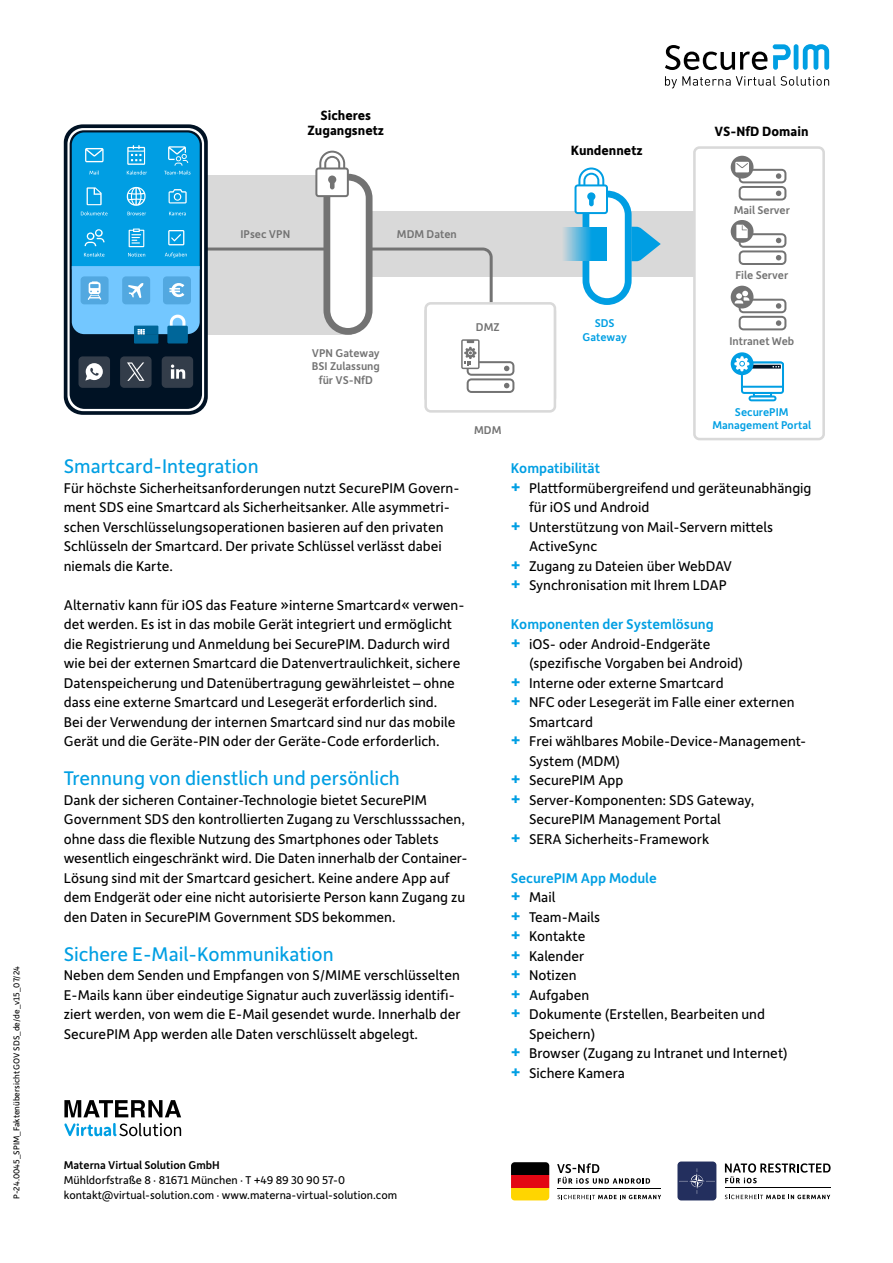
<style>
.page{position:relative;width:893px;height:1263px;background:#fff}
.page>*{position:absolute;margin:0;border:0;box-sizing:border-box;transform-origin:0 0}
.t1{font:21px "Depot New";color:#009fe3}
.t2{font:15px/19.5px "Depot New";color:#000}
.t3{font:500 15px "Depot New";color:#009fe3}
.t4{font:700 14.25px/15px "Depot New";color:#000;text-align:center}
.t5{font:12px "Depot New";color:#000}
.t6{font:500 12px/13.5px "Depot New";color:#737373;text-align:center}
.t7{font:500 12px/13.5px "Depot New";color:#009fe3;text-align:center}
.t8{font:500 12px "Depot New";color:#000}
.t9{font:9px "Depot New";color:#000}
.s1{font-family:"Montserrat";font-weight:700;font-size:16.5px;color:#009fe3}
</style>
<div class="page">
<svg style="left:64px;top:1100px;width:117px;height:17px"></svg>
<svg style="left:64px;top:1123px;width:117px;height:13px"></svg>
<hr style="left:558px;top:1188px;width:103px;height:1px;background:#000">
<div style="left:511px;top:1162px;width:38px;height:13px;background:#000"></div>
<div style="left:511px;top:1175px;width:38px;height:13px;background:#e30613"></div>
<div style="left:511px;top:1188px;width:38px;height:12px;background:#ffd500"></div>
<svg style="left:557px;top:1163px;width:93px;height:21px"></svg>
<svg style="left:557px;top:1195px;width:104px;height:4px"></svg>
<hr style="left:725px;top:1187px;width:105px;height:1px;background:#000">
<div style="left:677px;top:1161px;width:39px;height:39px;background:#232f5e;border-radius:4px"></div>
<svg style="left:679px;top:1168px;width:36px;height:26px"></svg>
<svg style="left:725px;top:1163px;width:106px;height:20px"></svg>
<svg style="left:725px;top:1195px;width:105px;height:4px"></svg>
<div style="left:693px;top:146px;width:132px;height:294px;border:3px solid #d9d9d9;border-radius:5px"></div>
<div style="left:341px;top:211px;width:353px;height:66px;background:#d9d9d9"></div>
<svg style="left:563px;top:228px;width:11px;height:33px"></svg>
<svg style="left:574px;top:167px;width:87px;height:138px"></svg>
<div style="left:731px;top:352px;width:22px;height:23px;background:#009ee3;border-radius:50%"></div>
<svg style="left:734px;top:356px;width:50px;height:45px"></svg>
<div style="left:731px;top:156px;width:22px;height:23px;background:#737373;border-radius:50%"></div>
<svg style="left:735px;top:162px;width:51px;height:38px"></svg>
<div style="left:731px;top:220px;width:22px;height:23px;background:#737373;border-radius:50%"></div>
<svg style="left:736px;top:225px;width:50px;height:40px"></svg>
<div style="left:731px;top:286px;width:22px;height:22px;background:#737373;border-radius:50%"></div>
<svg style="left:735px;top:291px;width:51px;height:39px"></svg>
<div style="left:424px;top:302px;width:132px;height:111px;border:3px solid #d9d9d9;border-radius:5px"></div>
<div style="left:64px;top:124px;width:144px;height:291px;background:#001224;border-radius:19px"></div>
<svg style="left:67px;top:128px;width:137px;height:283px"></svg>
<div style="left:70px;top:130px;width:132px;height:279px;background:#001224;border-radius:15px"></div>
<svg style="left:72px;top:132px;width:442px;height:261px"></svg>
<svg style="left:773px;top:44px;width:18px;height:26px"></svg>
<svg style="left:803px;top:44px;width:26px;height:26px"></svg>
<hr style="left:794px;top:44px;width:4px;height:26px;background:#009fe3;border-radius:2px">
<svg style="left:665px;top:45px;width:102px;height:25px"></svg>
<svg style="left:665px;top:76px;width:164px;height:12px"></svg>
<p class="t9" style="left:11px;top:1199px;width:235px;rotate:-90deg">P-24.0045_SPIM_Faktenübersicht GOV SDS_de/de_v15_07/24</p>
<p class="t4" style="left:308px;top:107px;width:78px">Sicheres<br>Zugangsnetz</p>
<p class="t4" style="left:571px;top:143px;width:73px">Kundennetz</p>
<p class="t4" style="left:714px;top:123px;width:96px">VS-NfD Domain</p>
<p class="t6" style="left:240px;top:227px;width:51px">IPsec VPN</p>
<p class="t6" style="left:397px;top:227px;width:61px">MDM Daten</p>
<p class="t6" style="left:734px;top:203px;width:58px">Mail Server</p>
<p class="t6" style="left:735px;top:268px;width:54px">File Server</p>
<p class="t6" style="left:312px;top:345px;width:70px">VPN Gateway<br>BSI Zulassung für VS-NfD</p>
<p class="t6" style="left:476px;top:320px;width:25px">DMZ</p>
<p class="t7" style="left:582px;top:316px;width:46px">SDS<br>Gateway</p>
<p class="t6" style="left:729px;top:333px;width:66px">Intranet Web</p>
<p class="t7" style="left:735px;top:404px;width:55px">SecurePIM</p>
<p class="t6" style="left:474px;top:423px;width:29px">MDM</p>
<p class="t7" style="left:712px;top:418px;width:100px">Management Portal</p>
<h1 class="t1" style="left:64px;top:453px;width:196px">Smartcard-Integration</h1>
<p class="t2" style="left:64px;top:477px;width:395px">Für höchste Sicherheitsanforderungen nutzt SecurePIM Govern&shy;ment SDS eine Smartcard als Sicherheitsanker. Alle asymmetri&shy;schen Verschlüsselungsoperationen basieren auf den privaten Schlüsseln der Smartcard. Der private Schlüssel verlässt dabei niemals die Karte.</p>
<p class="t2" style="left:64px;top:594px;width:402px">Alternativ kann für iOS das Feature »interne Smartcard« verwen&shy;det werden. Es ist in das mobile Gerät integriert und ermöglicht die Registrierung und Anmeldung bei SecurePIM. Dadurch wird wie bei der externen Smartcard die Datenvertraulichkeit, sichere Datenspeicherung und Datenübertragung gewährleistet – ohne dass eine externe Smartcard und Lesegerät erforderlich sind.<br>Bei der Verwendung der internen Smartcard sind nur das mobile Gerät und die Geräte-PIN oder der Geräte-Code erforderlich.</p>
<h1 class="t1" style="left:64px;top:765px;width:338px">Trennung von dienstlich und persönlich</h1>
<p class="t2" style="left:64px;top:789px;width:405px">Dank der sicheren Container-Technologie bietet SecurePIM Government SDS den kontrollierten Zugang zu Verschlusssachen, ohne dass die flexible Nutzung des Smartphones oder Tablets wesentlich eingeschränkt wird. Die Daten innerhalb der Container-Lösung sind mit der Smartcard gesichert. Keine andere App auf dem Endgerät oder eine nicht autorisierte Person kann Zugang zu den Daten in SecurePIM Government SDS bekommen.</p>
<h1 class="t1" style="left:64px;top:940px;width:271px">Sichere E-Mail-Kommunikation</h1>
<p class="t2" style="left:64px;top:965px;width:398px">Neben dem Senden und Empfangen von S/MIME verschlüsselten E-Mails kann über eindeutige Signatur auch zuverlässig identifi&shy;ziert werden, von wem die E-Mail gesendet wurde. Innerhalb der SecurePIM App werden alle Daten verschlüsselt abgelegt.</p>
<p class="t3" style="left:511px;top:459px;width:91px">Kompatibilität</p>
<p class="t2" style="left:511px;top:477px;width:302px"><span class="s1">+</span> Plattformübergreifend und geräteunabhängig</p>
<p class="t2" style="left:529px;top:497px;width:122px">für iOS und Android</p>
<p class="t2" style="left:511px;top:516px;width:264px"><span class="s1">+</span> Unterstützung von Mail-Servern mittels</p>
<p class="t2" style="left:529px;top:536px;width:70px">ActiveSync</p>
<p class="t2" style="left:511px;top:555px;width:223px"><span class="s1">+</span> Zugang zu Dateien über WebDAV</p>
<p class="t2" style="left:511px;top:575px;width:217px"><span class="s1">+</span> Synchronisation mit Ihrem LDAP</p>
<p class="t3" style="left:511px;top:615px;width:204px">Komponenten der Systemlösung</p>
<p class="t2" style="left:511px;top:633px;width:201px"><span class="s1">+</span> iOS- oder Android-Endgeräte</p>
<p class="t2" style="left:529px;top:653px;width:216px">(spezifische Vorgaben bei Android)</p>
<p class="t2" style="left:511px;top:672px;width:214px"><span class="s1">+</span> Interne oder externe Smartcard</p>
<p class="t2" style="left:511px;top:692px;width:285px"><span class="s1">+</span> NFC oder Lesegerät im Falle einer externen</p>
<p class="t2" style="left:529px;top:711px;width:66px">Smartcard</p>
<p class="t2" style="left:511px;top:731px;width:297px"><span class="s1">+</span> Frei wählbares Mobile-Device-Management-</p>
<p class="t2" style="left:529px;top:750px;width:93px">System (MDM)</p>
<p class="t2" style="left:511px;top:770px;width:114px"><span class="s1">+</span> SecurePIM App</p>
<p class="t2" style="left:511px;top:789px;width:245px"><span class="s1">+</span> Server-Komponenten: SDS Gateway,</p>
<p class="t2" style="left:529px;top:809px;width:193px">SecurePIM Management Portal</p>
<p class="t2" style="left:511px;top:828px;width:200px"><span class="s1">+</span> SERA Sicherheits-Framework</p>
<p class="t3" style="left:511px;top:868px;width:147px">SecurePIM App Module</p>
<p class="t2" style="left:511px;top:887px;width:46px"><span class="s1">+</span> Mail</p>
<p class="t2" style="left:511px;top:906px;width:91px"><span class="s1">+</span> Team-Mails</p>
<p class="t2" style="left:511px;top:926px;width:76px"><span class="s1">+</span> Kontakte</p>
<p class="t2" style="left:511px;top:945px;width:75px"><span class="s1">+</span> Kalender</p>
<p class="t2" style="left:511px;top:965px;width:67px"><span class="s1">+</span> Notizen</p>
<p class="t2" style="left:511px;top:984px;width:80px"><span class="s1">+</span> Aufgaben</p>
<p class="t2" style="left:511px;top:1004px;width:256px"><span class="s1">+</span> Dokumente (Erstellen, Bearbeiten und</p>
<p class="t2" style="left:529px;top:1023px;width:68px">Speichern)</p>
<p class="t2" style="left:511px;top:1043px;width:278px"><span class="s1">+</span> Browser (Zugang zu Intranet und Internet)</p>
<p class="t2" style="left:511px;top:1062px;width:115px"><span class="s1">+</span> Sichere Kamera</p>
<p class="t8" style="left:64px;top:1157px;width:158px">Materna Virtual Solution GmbH</p>
<p class="t5" style="left:64px;top:1172px;width:283px">Mühldorfstraße 8 · 81671 München · T +49 89 30 90 57-0</p>
<p class="t5" style="left:64px;top:1187px;width:335px">kontakt@virtual-solution.com · www.materna-virtual-solution.com</p>
</div>
